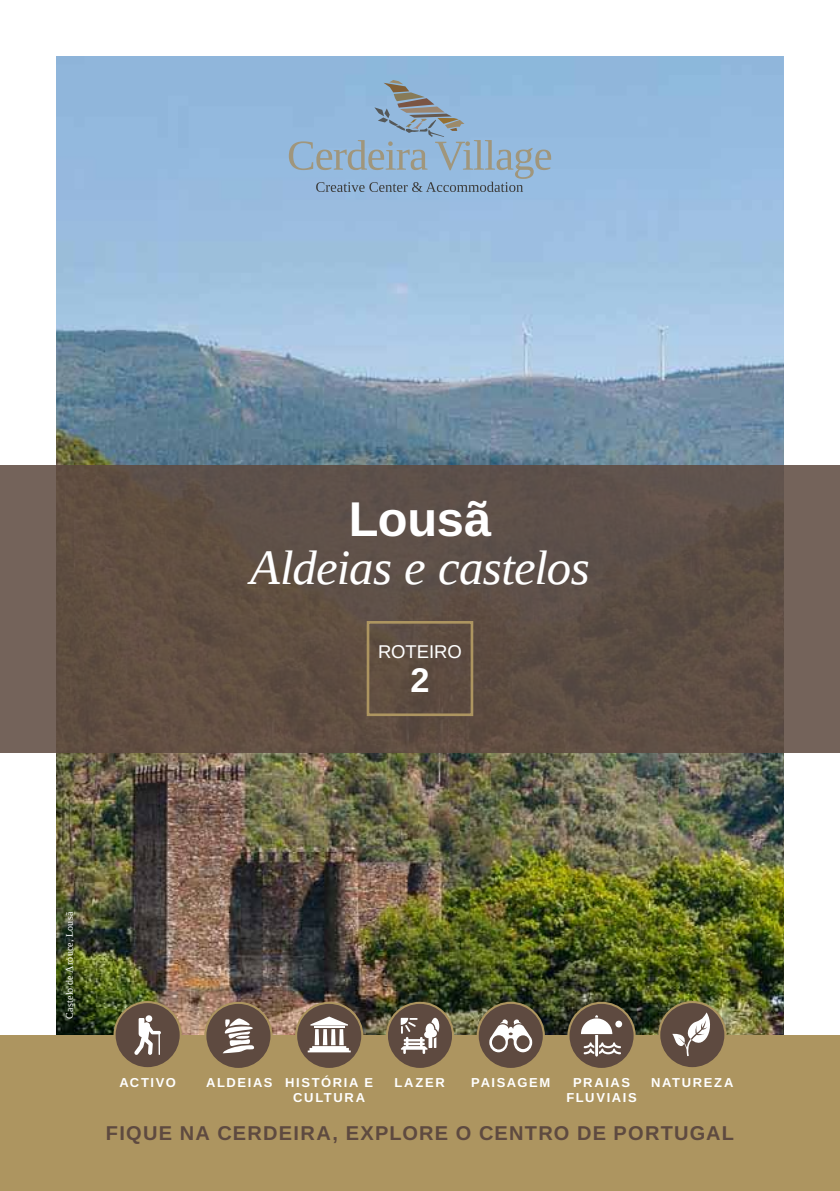
<style>
.page{position:relative;width:840px;height:1191px;background:#fff}
.page>*{position:absolute;margin:0;border:0;box-sizing:border-box;transform-origin:0 0}
.t1{font:italic 48.8px "Liberation Serif";letter-spacing:-.015em;color:#fff}
.t2{font:700 48.8px "Liberation Sans";letter-spacing:-.01em;color:#fff}
.t3{font:700 34.4px "Liberation Sans";color:#fff}
.t4{font:700 20px "Liberation Sans";letter-spacing:.06em;color:#5e4a40}
.t5{font:18.4px "Liberation Sans";letter-spacing:-.005em;color:#fff}
.t6{font:700 13px/14.4px "Liberation Sans";letter-spacing:.125em;color:#fff;text-align:center}
.t7{font:10px "Liberation Serif";letter-spacing:.02em;color:#fff}
</style>
<div class="page">
<img style="left:57px;top:57px;width:725px;height:979px">
<div style="left:0;top:1036px;width:839px;height:155px;background:#ad9560"></div>
<div style="left:0;top:465px;width:839px;height:287px;background:#5e4a40"></div>
<div style="left:366px;top:621px;width:107px;height:95px;border:3px solid #ad9560"></div>
<svg style="left:289px;top:80px;width:262px;height:112px;background:#91b1ce"></svg>
<svg style="left:296px;top:1002px;width:66px;height:67px;background:#675347"></svg>
<div style="left:295px;top:1001px;width:68px;height:69px;border:2px solid #ad9560;border-radius:50%"></div>
<div style="left:314px;top:1029px;width:5px;height:16px;background:#fff"></div>
<svg style="left:307px;top:1046px;width:43px;height:6px"></svg>
<svg style="left:310px;top:1016px;width:38px;height:9px"></svg>
<hr style="left:314px;top:1026px;width:30px;height:2px;background:#fff">
<svg style="left:339px;top:1029px;width:4px;height:16px"></svg>
<svg style="left:331px;top:1029px;width:4px;height:16px"></svg>
<svg style="left:322px;top:1029px;width:5px;height:16px"></svg>
<div style="left:205px;top:1002px;width:66px;height:67px;background:#5e4a40;border-radius:50%"></div>
<div style="left:204px;top:1001px;width:68px;height:69px;border:2px solid #ad9560;border-radius:50%"></div>
<div style="left:114px;top:1002px;width:67px;height:66px;background:#5e4a40;border-radius:50%"></div>
<div style="left:113px;top:1001px;width:69px;height:68px;border:2px solid #ad9560;border-radius:50%"></div>
<div style="left:145px;top:1015px;width:7px;height:7px;background:#fff;border-radius:50%"></div>
<svg style="left:134px;top:1018px;width:27px;height:37px"></svg>
<div style="left:568px;top:1002px;width:66px;height:67px;background:#5e4a40;border-radius:50%"></div>
<div style="left:567px;top:1001px;width:68px;height:69px;border:2px solid #ad9560;border-radius:50%"></div>
<svg style="left:581px;top:1015px;width:39px;height:41px"></svg>
<div style="left:615px;top:1020px;width:6px;height:7px;background:#fff;border-radius:50%"></div>
<div style="left:386px;top:1002px;width:67px;height:67px;background:#5e4a40;border-radius:50%"></div>
<div style="left:385px;top:1001px;width:69px;height:69px;border:2px solid #ad9560;border-radius:50%"></div>
<svg style="left:400px;top:1017px;width:39px;height:37px"></svg>
<div style="left:477px;top:1002px;width:66px;height:67px;background:#5e4a40;border-radius:50%"></div>
<div style="left:476px;top:1001px;width:68px;height:69px;border:2px solid #ad9560;border-radius:50%"></div>
<svg style="left:489px;top:1019px;width:43px;height:33px"></svg>
<div style="left:658px;top:1002px;width:67px;height:66px;background:#5e4a40;border-radius:50%"></div>
<div style="left:657px;top:1001px;width:69px;height:68px;border:2px solid #ad9560;border-radius:50%"></div>
<svg style="left:672px;top:1012px;width:38px;height:44px"></svg>
<svg style="left:223px;top:1018px;width:31px;height:35px"></svg>
<h1 class="t2" style="left:348px;top:485px;width:144px">Lousã</h1>
<h1 class="t1" style="left:250px;top:536px;width:341px">Aldeias e castelos</h1>
<h3 class="t5" style="left:378px;top:641px;width:85px">ROTEIRO</h3>
<h2 class="t3" style="left:410px;top:657px;width:21px">2</h2>
<p class="t7" style="left:63px;top:1019px;width:109px;rotate:-90deg">Castelo de Arouce, Lousã</p>
<p class="t6" style="left:119px;top:1075px;width:58px">ACTIVO</p>
<p class="t6" style="left:285px;top:1075px;width:90px">HISTÓRIA E<br>CULTURA</p>
<p class="t6" style="left:206px;top:1075px;width:68px">ALDEIAS</p>
<p class="t6" style="left:566px;top:1075px;width:72px">PRAIAS<br>FLUVIAIS</p>
<p class="t6" style="left:471px;top:1075px;width:81px">PAISAGEM</p>
<p class="t6" style="left:651px;top:1075px;width:84px">NATUREZA</p>
<p class="t6" style="left:394px;top:1075px;width:52px">LAZER</p>
<h3 class="t4" style="left:106px;top:1118px;width:629px">FIQUE NA CERDEIRA, EXPLORE O CENTRO DE PORTUGAL</h3>
</div>
